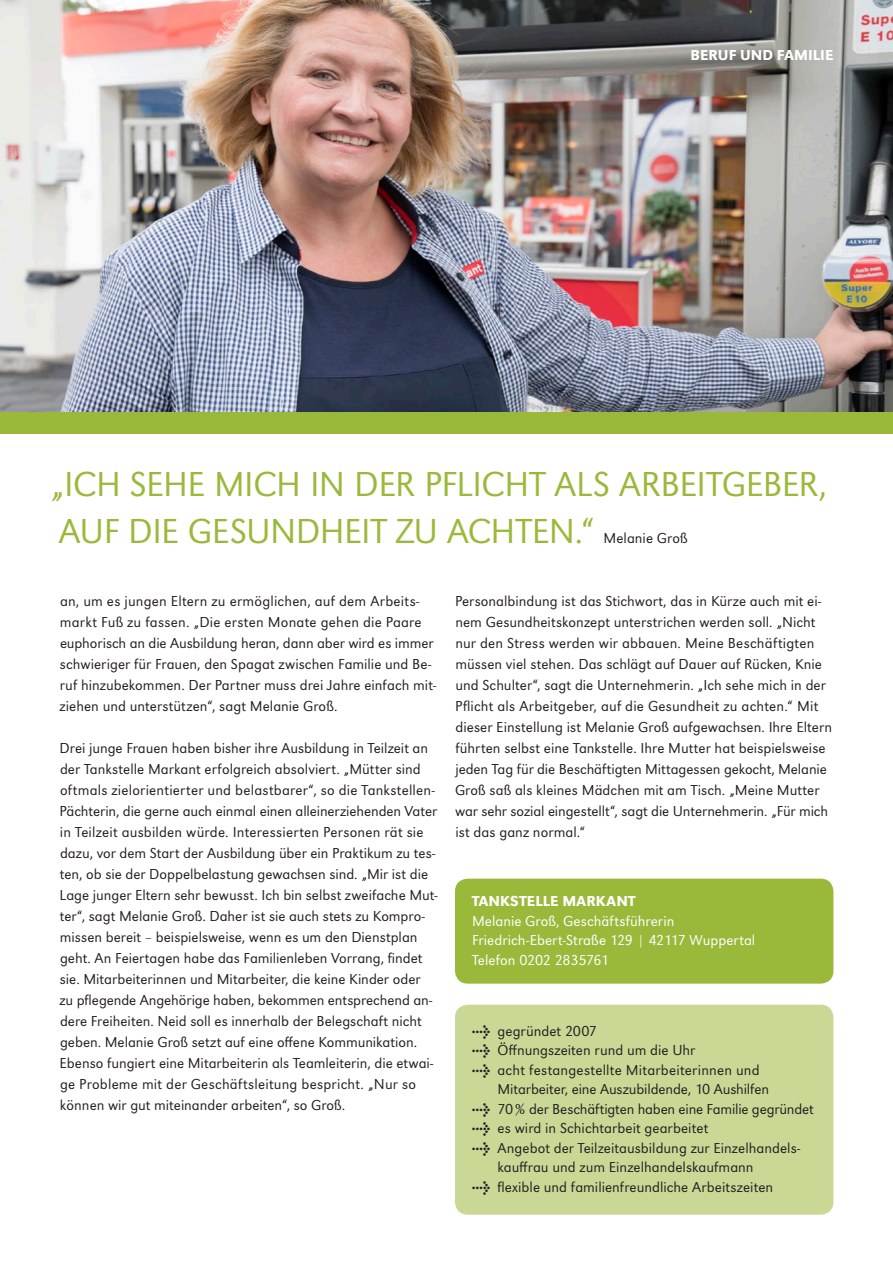
<style>
.page{position:relative;width:893px;height:1263px;background:#fff}
.page>*{position:absolute;margin:0;border:0;box-sizing:border-box;transform-origin:0 0}
.Zwiti_Grün{font:300 36px/46.8px "URW Grotesk";letter-spacing:-.015em;color:#9ab93b}
.Copy_Schwarz{font:300 15px/21px "URW Grotesk";color:#231f20}
.Aufzählung_Weiß{font:300 15px "URW Grotesk";letter-spacing:.005em;color:#231f20}
.Aufzählung_Weiß-2{font:300 15px "URW Grotesk";letter-spacing:.005em;color:#fff}
.Aufzählung_Weiß-3{font:300 15px "URW Grotesk";letter-spacing:-.02em;color:#fff}
.Zwiti_Weiss{font:500 15px "URW Grotesk";letter-spacing:.01em;color:#fff}
.Headline_Weiss{font:500 15px "URW Grotesk";letter-spacing:.005em;color:#fff}
.Zwiti_Grün-2{font:300 15px "URW Grotesk";letter-spacing:.005em;color:#231f20}
.s1{font-family:"Meta Bold Expert";font-weight:400}
</style>
<div class="page">
<img style="left:0;top:0;width:893px;height:412px">
<div style="left:455px;top:879px;width:378px;height:105px;background:#9ab93b;border-radius:13px"></div>
<div style="left:0;top:412px;width:893px;height:21px;background:#9ab93b"></div>
<div style="left:455px;top:1005px;width:378px;height:210px;background:#cad896;border-radius:13px"></div>
<p class="Headline_Weiss" style="left:690px;top:46px;width:145px">BERUF UND FAMILIE</p>
<p class="Zwiti_Grün" style="left:51px;top:461px;width:778px">„ICH SEHE MICH IN DER PFLICHT ALS ARBEITGEBER,<br>AUF DIE GESUNDHEIT ZU ACHTEN.“</p>
<p class="Zwiti_Grün-2" style="left:604px;top:529px;width:85px">Melanie Groß</p>
<p class="Copy_Schwarz" style="left:60px;top:590px;width:378px">an, um es jungen Eltern zu ermöglichen, auf dem Arbeits&shy;markt Fuß zu fassen. „Die ersten Monate gehen die Paare euphorisch an die Ausbildung heran, dann aber wird es immer schwieriger für Frauen, den Spagat zwischen Familie und Be&shy;ruf hinzubekommen. Der Partner muss drei Jahre einfach mit&shy;ziehen und unterstützen“, sagt Melanie Groß.</p>
<p class="Copy_Schwarz" style="left:60px;top:737px;width:380px">Drei junge Frauen haben bisher ihre Ausbildung in Teilzeit an der Tankstelle Markant erfolgreich absolviert. „Mütter sind oftmals zielorientierter und belastbarer“, so die Tankstellen-Pächterin, die gerne auch einmal einen alleinerziehenden Vater in Teilzeit ausbilden würde. Interessierten Personen rät sie dazu, vor dem Start der Ausbildung über ein Praktikum zu tes&shy;ten, ob sie der Doppelbelastung gewachsen sind. „Mir ist die Lage junger Eltern sehr bewusst. Ich bin selbst zweifache Mut&shy;ter“, sagt Melanie Groß. Daher ist sie auch stets zu Kompro&shy;missen bereit – beispielsweise, wenn es um den Dienstplan geht. An Feiertagen habe das Familienleben Vorrang, findet sie. Mitarbeiterinnen und Mitarbeiter, die keine Kinder oder<br>zu pflegende Angehörige haben, bekommen entsprechend an&shy;dere Freiheiten. Neid soll es innerhalb der Belegschaft nicht geben. Melanie Groß setzt auf eine offene Kommunikation.<br>Ebenso fungiert eine Mitarbeiterin als Teamleiterin, die etwai&shy;ge Probleme mit der Geschäftsleitung bespricht. „Nur so können wir gut miteinander arbeiten“, so Groß.</p>
<p class="Copy_Schwarz" style="left:455px;top:590px;width:379px">Personalbindung ist das Stichwort, das in Kürze auch mit ei&shy;nem Gesundheitskonzept unterstrichen werden soll. „Nicht nur den Stress werden wir abbauen. Meine Beschäftigten müssen viel stehen. Das schlägt auf Dauer auf Rücken, Knie und Schulter“, sagt die Unternehmerin. „Ich sehe mich in der Pflicht als Arbeitgeber, auf die Gesundheit zu achten.“ Mit dieser Einstellung ist Melanie Groß aufgewachsen. Ihre Eltern führten selbst eine Tankstelle. Ihre Mutter hat beispielsweise jeden Tag für die Beschäftigten Mittagessen gekocht, Melanie Groß saß als kleines Mädchen mit am Tisch. „Meine Mutter war sehr sozial eingestellt“, sagt die Unternehmerin. „Für mich ist das ganz normal.“</p>
<p class="Zwiti_Weiss" style="left:472px;top:892px;width:165px">TANKSTELLE MARKANT</p>
<p class="Aufzählung_Weiß-2" style="left:472px;top:912px;width:204px">Melanie Groß, Geschäftsführerin</p>
<p class="Aufzählung_Weiß-2" style="left:472px;top:932px;width:285px">Friedrich-Ebert-Straße 129 | 42117 Wuppertal</p>
<p class="Aufzählung_Weiß-3" style="left:472px;top:951px;width:138px">Telefon 0202 2835761</p>
<p class="Aufzählung_Weiß" style="left:472px;top:1022px;width:127px"><span class="s1">l</span> gegründet 2007</p>
<p class="Aufzählung_Weiß" style="left:472px;top:1042px;width:225px"><span class="s1">l</span> Öffnungszeiten rund um die Uhr</p>
<p class="Aufzählung_Weiß" style="left:472px;top:1061px;width:289px"><span class="s1">l</span> acht festangestellte Mitarbeiterinnen und</p>
<p class="Aufzählung_Weiß" style="left:497px;top:1081px;width:273px">Mitarbeiter, eine Auszubildende, 10 Aushilfen</p>
<p class="Aufzählung_Weiß" style="left:472px;top:1100px;width:343px"><span class="s1">l</span> 70 % der Beschäftigten haben eine Familie gegründet</p>
<p class="Aufzählung_Weiß" style="left:472px;top:1120px;width:238px"><span class="s1">l</span> es wird in Schichtarbeit gearbeitet</p>
<p class="Aufzählung_Weiß" style="left:472px;top:1139px;width:330px"><span class="s1">l</span> Angebot der Teilzeitausbildung zur Einzelhandels-</p>
<p class="Aufzählung_Weiß" style="left:497px;top:1159px;width:258px">kauffrau und zum Einzelhandelskaufmann</p>
<p class="Aufzählung_Weiß" style="left:472px;top:1178px;width:303px"><span class="s1">l</span> flexible und familienfreundliche Arbeitszeiten</p>
</div>
